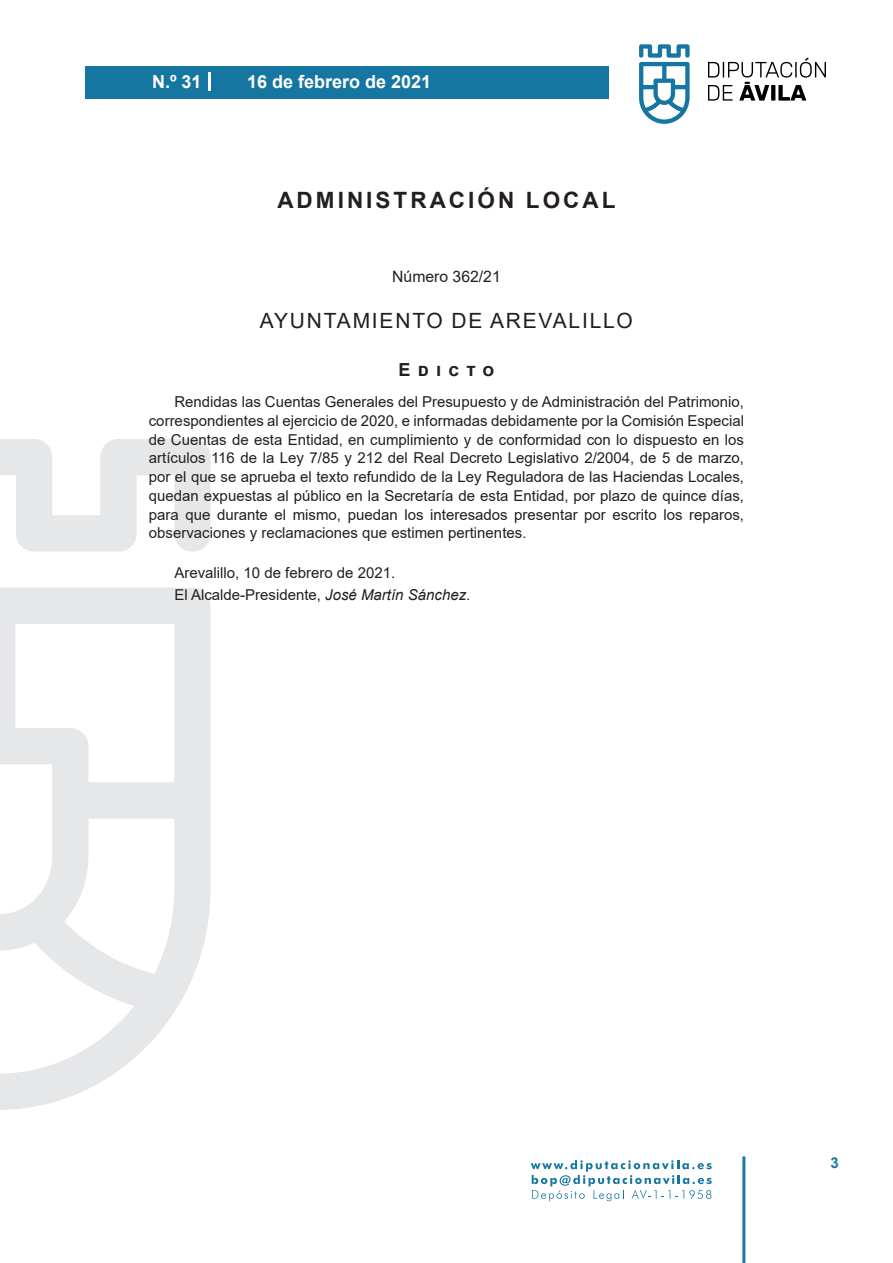
<style>
.page{position:relative;width:893px;height:1263px;background:#fff}
.page>*{position:absolute;margin:0;border:0;box-sizing:border-box;transform-origin:0 0}
.t1{font:700 22.5px "Arial";letter-spacing:.135em;color:#231f20}
.t2{font:21px "Arial";letter-spacing:.085em;color:#231f20}
.t3{font:700 18px "Arial";color:#fff}
.t4{font:700 18px "Arial";letter-spacing:.4em;color:#231f20}
.t5{font:15.75px "Arial";color:#231f20}
.t6{font:15px/18.8px "Arial";color:#231f20;text-align:justify}
.t7{font:700 15px "Arial";color:#1d76a4}
.s1{font-style:italic}
</style>
<div class="page">
<svg style="left:531px;top:1160px;width:181px;height:41px"></svg>
<div style="left:85px;top:66px;width:523px;height:33px;background:#1676a2"></div>
<svg style="left:639px;top:44px;width:51px;height:80px"></svg>
<svg style="left:708px;top:58px;width:118px;height:43px"></svg>
<hr style="left:742px;top:1156px;width:3px;height:107px;background:#1d76a4">
<svg style="left:208px;top:72px;width:2px;height:18px"></svg>
<svg style="left:0;top:439px;width:211px;height:671px"></svg>
<p class="t3" style="left:152px;top:69px;width:51px">N.º 31</p>
<p class="t3" style="left:247px;top:69px;width:186px">16 de febrero de 2021</p>
<h1 class="t1" style="left:277px;top:184px;width:340px">ADMINISTRACIÓN LOCAL</h1>
<p class="t5" style="left:392px;top:266px;width:110px">Número 362/21</p>
<h2 class="t2" style="left:260px;top:307px;width:375px">AYUNTAMIENTO DE AREVALILLO</h2>
<p class="t4" style="left:399px;top:356px;width:97px">Edicto</p>
<p class="t6" style="left:149px;top:392px;width:597px;text-indent:26px">Rendidas las Cuentas Generales del Presupuesto y de Administración del Patrimonio, correspondientes al ejercicio de 2020, e informadas debidamente por la Comisión Especial de Cuentas de esta Entidad, en cumplimiento y de conformidad con lo dispuesto en los artículos 116 de la Ley 7/85 y 212 del Real Decreto Legislativo 2/2004, de 5 de marzo, por el que se aprueba el texto refundido de la Ley Reguladora de las Haciendas Locales, quedan expuestas al público en la Secretaría de esta Entidad, por plazo de quince días, para que durante el mismo, puedan los interesados presentar por escrito los reparos, observaciones y reclamaciones que estimen pertinentes.</p>
<p class="t6" style="left:174px;top:561px;width:297px;line-height:22.2px">Arevalillo, 10 de febrero de 2021.<br>El Alcalde-Presidente, <span class="s1">José Martín Sánchez</span>.</p>
<p class="t7" style="left:831px;top:1152px;width:10px">3</p>
</div>
